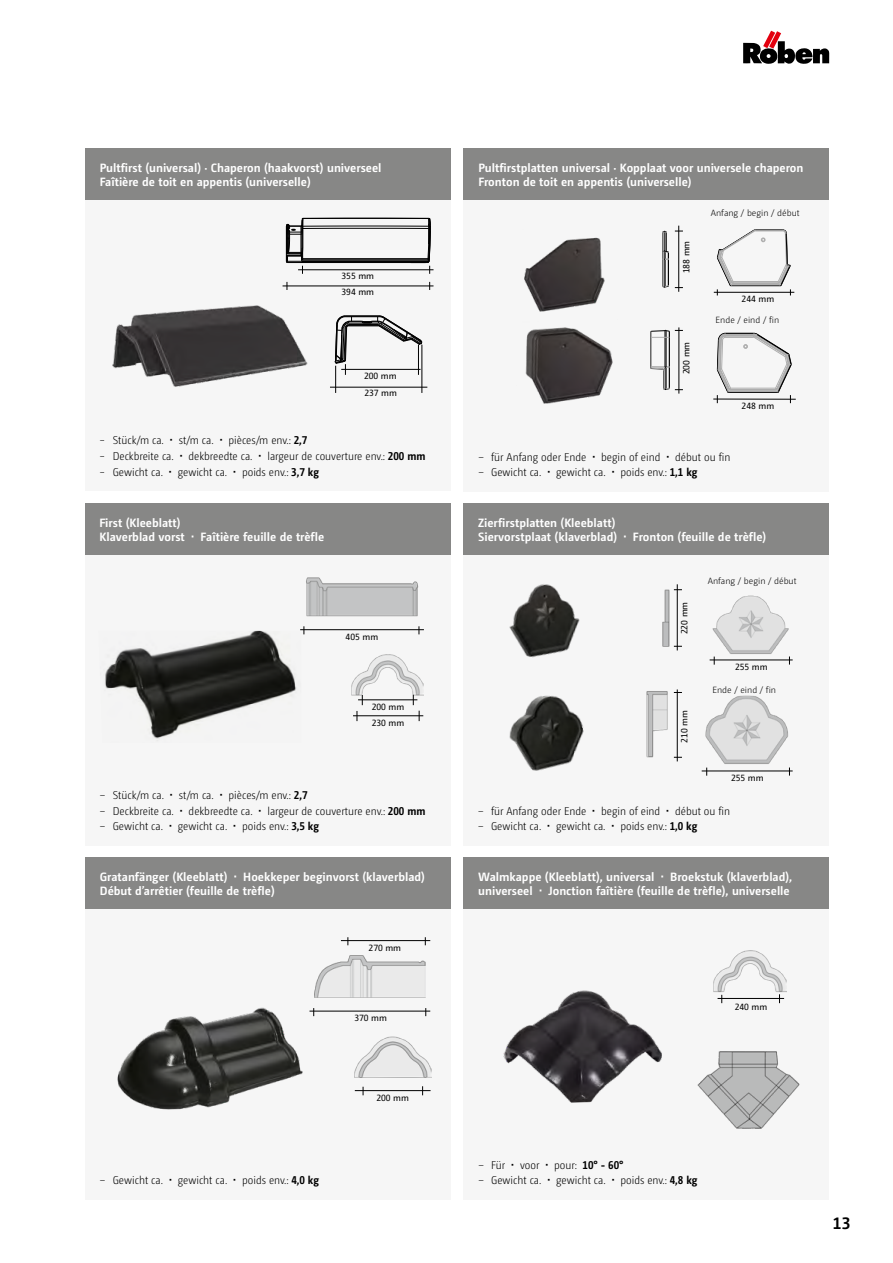
<style>
.page{position:relative;width:893px;height:1263px;background:#fff}
.page>*{position:absolute;margin:0;border:0;box-sizing:border-box;transform-origin:0 0}
.t1{font:700 16.5px "Camingo Dos Pro";color:#000}
.t2{font:700 12px/14.4px "Camingo Dos Pro";color:#fff}
.t3{font:300 11.25px "Camingo Dos Pro S Cd";color:#000}
.t4{font:700 11.25px "Camingo Dos Pro S Cd";color:#000}
.t5{font:9px/16.8px "Camingo Dos Pro";color:#000}
.t6{font:300 9px "Camingo Dos Pro";color:#000}
.s1{font-weight:700}
.s2{font-weight:300}
</style>
<div class="page">
<div style="left:85px;top:555px;width:366px;height:290px;background:#f6f6f6"></div>
<div style="left:85px;top:909px;width:366px;height:290px;background:#f6f6f6"></div>
<div style="left:463px;top:555px;width:366px;height:290px;background:#f6f6f6"></div>
<div style="left:463px;top:909px;width:366px;height:290px;background:#f6f6f6"></div>
<div style="left:85px;top:858px;width:366px;height:51px;background:#878786"></div>
<div style="left:463px;top:858px;width:366px;height:51px;background:#878786"></div>
<div style="left:85px;top:504px;width:365px;height:51px;background:#878786"></div>
<div style="left:463px;top:504px;width:366px;height:51px;background:#878786"></div>
<div style="left:85px;top:199px;width:366px;height:292px;background:#f6f6f6"></div>
<div style="left:463px;top:200px;width:366px;height:291px;background:#f6f6f6"></div>
<div style="left:85px;top:149px;width:365px;height:51px;background:#878786"></div>
<div style="left:463px;top:149px;width:366px;height:51px;background:#878786"></div>
<img style="left:306px;top:577px;width:113px;height:40px">
<img style="left:352px;top:654px;width:72px;height:41px">
<hr style="left:300px;top:629px;width:124px;height:1px;background:#000">
<hr style="left:353px;top:715px;width:70px;height:1px;background:#000">
<hr style="left:358px;top:699px;width:59px;height:1px;background:#000">
<img style="left:662px;top:589px;width:8px;height:58px">
<img style="left:646px;top:691px;width:22px;height:67px">
<hr style="left:710px;top:660px;width:83px;height:1px;background:#000">
<hr style="left:677px;top:584px;width:1px;height:66px;background:#000">
<hr style="left:677px;top:689px;width:1px;height:72px;background:#000">
<hr style="left:702px;top:771px;width:91px;height:1px;background:#000">
<svg style="left:712px;top:656px;width:78px;height:9px"></svg>
<img style="left:712px;top:595px;width:77px;height:59px">
<svg style="left:702px;top:695px;width:88px;height:81px"></svg>
<img style="left:702px;top:696px;width:88px;height:69px">
<img style="left:314px;top:955px;width:112px;height:43px">
<img style="left:355px;top:1036px;width:76px;height:42px">
<hr style="left:341px;top:940px;width:89px;height:1px;background:#000">
<hr style="left:309px;top:1011px;width:121px;height:1px;background:#000">
<hr style="left:355px;top:1090px;width:76px;height:1px;background:#000">
<img style="left:713px;top:951px;width:73px;height:42px">
<hr style="left:718px;top:998px;width:66px;height:1px;background:#000">
<img style="left:697px;top:1051px;width:103px;height:78px">
<img style="left:105px;top:226px;width:225px;height:278px">
<hr style="left:330px;top:387px;width:97px;height:1px;background:#000">
<hr style="left:422px;top:345px;width:1px;height:48px;background:#000">
<hr style="left:283px;top:286px;width:150px;height:1px;background:#000">
<hr style="left:298px;top:269px;width:135px;height:1px;background:#000">
<svg style="left:286px;top:217px;width:145px;height:57px"></svg>
<svg style="left:335px;top:316px;width:87px;height:77px"></svg>
<hr style="left:418px;top:345px;width:1px;height:30px;background:#000">
<hr style="left:714px;top:292px;width:80px;height:1px;background:#000">
<svg style="left:717px;top:230px;width:74px;height:65px"></svg>
<hr style="left:678px;top:226px;width:1px;height:66px;background:#000">
<hr style="left:679px;top:327px;width:1px;height:67px;background:#000">
<hr style="left:713px;top:399px;width:83px;height:1px;background:#000">
<svg style="left:717px;top:333px;width:75px;height:70px"></svg>
<div style="left:655px;top:222px;width:19px;height:71px;background:linear-gradient(to bottom,#f6f6f6,#f6f6f6)"></div>
<svg style="left:663px;top:231px;width:6px;height:57px"></svg>
<div style="left:645px;top:320px;width:32px;height:76px;background:linear-gradient(to right,#f6f6f6,#f5f5f5)"></div>
<hr style="left:651px;top:331px;width:1px;height:36px;background:#b4b4b4">
<hr style="left:665px;top:330px;width:1px;height:37px;background:#000">
<hr style="left:666px;top:330px;width:1px;height:37px;background:#000">
<hr style="left:669px;top:332px;width:1px;height:56px;background:#000">
<svg style="left:651px;top:330px;width:32px;height:8px"></svg>
<svg style="left:651px;top:366px;width:32px;height:24px"></svg>
<img style="left:524px;top:237px;width:89px;height:167px">
<img style="left:509px;top:584px;width:71px;height:74px">
<img style="left:509px;top:695px;width:75px;height:76px">
<img style="left:105px;top:631px;width:192px;height:110px">
<div style="left:89px;top:999px;width:232px;height:131px;background:#f6f6f6"></div>
<img style="left:117px;top:1007px;width:186px;height:103px">
<img style="left:503px;top:990px;width:159px;height:113px">
<svg style="left:743px;top:31px;width:86px;height:33px"></svg>
<p class="t2" style="left:100px;top:160px;width:283px">Pultfirst (universal) · Chaperon (haakvorst) universeel<br>Faîtière de toit en appentis (universelle)</p>
<p class="t2" style="left:478px;top:160px;width:327px">Pultfirstplatten universal · Kopplaat voor universele chaperon<br>Fronton de toit en appentis (universelle)</p>
<p class="t5" style="left:341px;top:267px;width:34px">355 mm</p>
<p class="t5" style="left:341px;top:283px;width:34px">394 mm</p>
<p class="t5" style="left:364px;top:368px;width:34px">200 mm<br>237 mm</p>
<p class="t3" style="left:100px;top:434px;width:66px">− Stück/m ca.</p>
<p class="t3" style="left:179px;top:434px;width:36px">st/m ca.</p>
<p class="t3" style="left:228px;top:434px;width:80px">pièces/m env.: <span class="s1">2,7</span></p>
<p class="t3" style="left:100px;top:450px;width:75px">− Deckbreite ca.</p>
<p class="t3" style="left:189px;top:450px;width:66px">dekbreedte ca.</p>
<p class="t3" style="left:267px;top:450px;width:160px">largeur de couverture env.: <span class="s1">200 mm</span></p>
<p class="t3" style="left:100px;top:465px;width:65px">− Gewicht ca.</p>
<p class="t3" style="left:178px;top:465px;width:51px">gewicht ca.</p>
<p class="t3" style="left:242px;top:465px;width:79px">poids env.: <span class="s1">3,7 kg</span></p>
<p class="t2" style="left:100px;top:515px;width:87px">First (Kleeblatt)<br>Klaverblad vorst</p>
<p class="t2" style="left:201px;top:530px;width:125px">Faîtière feuille de trèfle</p>
<p class="t5" style="left:346px;top:628px;width:34px">405 mm</p>
<p class="t5" style="left:372px;top:698px;width:34px">200 mm</p>
<p class="t5" style="left:372px;top:714px;width:34px">230 mm</p>
<p class="t3" style="left:100px;top:788px;width:66px">− Stück/m ca.</p>
<p class="t3" style="left:179px;top:788px;width:36px">st/m ca.</p>
<p class="t3" style="left:229px;top:788px;width:80px">pièces/m env.: <span class="s1">2,7</span></p>
<p class="t3" style="left:100px;top:804px;width:75px">− Deckbreite ca.</p>
<p class="t3" style="left:189px;top:804px;width:66px">dekbreedte ca.</p>
<p class="t3" style="left:267px;top:804px;width:160px">largeur de couverture env.: <span class="s1">200 mm</span></p>
<p class="t3" style="left:100px;top:820px;width:65px">− Gewicht ca.</p>
<p class="t3" style="left:178px;top:820px;width:51px">gewicht ca.</p>
<p class="t3" style="left:242px;top:820px;width:79px">poids env.: <span class="s1">3,5 kg</span></p>
<p class="t5" style="left:678px;top:273px;width:34px;rotate:-90deg">188 mm</p>
<p class="t5" style="left:678px;top:374px;width:34px;rotate:-90deg">200 mm</p>
<p class="t6" style="left:711px;top:208px;width:90px">Anfang / begin / début</p>
<p class="t5" style="left:742px;top:290px;width:34px">244 mm</p>
<p class="t6" style="left:715px;top:315px;width:65px">Ende / eind / fin</p>
<p class="t5" style="left:742px;top:397px;width:34px">248 mm</p>
<p class="t3" style="left:478px;top:450px;width:110px">− für Anfang oder Ende</p>
<p class="t3" style="left:601px;top:450px;width:61px">begin of eind</p>
<p class="t3" style="left:675px;top:450px;width:57px">début ou fin</p>
<p class="t3" style="left:478px;top:466px;width:65px">− Gewicht ca.</p>
<p class="t3" style="left:556px;top:466px;width:51px">gewicht ca.</p>
<p class="t3" style="left:620px;top:466px;width:79px">poids env.: <span class="s1">1,1 kg</span></p>
<p class="t2" style="left:478px;top:515px;width:141px">Zierfirstplatten (Kleeblatt)<br>Siervorstplaat (klaverblad)</p>
<p class="t2" style="left:633px;top:530px;width:135px">Fronton (feuille de trèfle)</p>
<p class="t5" style="left:676px;top:634px;width:34px;rotate:-90deg">220 mm</p>
<p class="t5" style="left:676px;top:742px;width:34px;rotate:-90deg">210 mm</p>
<p class="t6" style="left:708px;top:575px;width:90px">Anfang / begin / début</p>
<p class="t5" style="left:735px;top:659px;width:34px">255 mm</p>
<p class="t6" style="left:712px;top:684px;width:65px">Ende / eind / fin</p>
<p class="t5" style="left:731px;top:770px;width:34px">255 mm</p>
<p class="t3" style="left:478px;top:804px;width:110px">− für Anfang oder Ende</p>
<p class="t3" style="left:601px;top:804px;width:61px">begin of eind</p>
<p class="t3" style="left:675px;top:804px;width:57px">début ou fin</p>
<p class="t3" style="left:478px;top:820px;width:65px">− Gewicht ca.</p>
<p class="t3" style="left:556px;top:820px;width:51px">gewicht ca.</p>
<p class="t3" style="left:620px;top:820px;width:79px">poids env.: <span class="s1">1,0 kg</span></p>
<p class="t2" style="left:100px;top:869px;width:129px">Gratanfänger (Kleeblatt)</p>
<p class="t2" style="left:100px;top:869px;width:327px;text-indent:143px">Hoekkeper beginvorst (klaverblad)<br>Début d’arrêtier (feuille de trèfle)</p>
<p class="t2" style="left:478px;top:869px;width:178px">Walmkappe (Kleeblatt), universal</p>
<p class="t2" style="left:670px;top:869px;width:124px">Broekstuk (klaverblad),</p>
<p class="t2" style="left:478px;top:884px;width:56px">universeel</p>
<p class="t2" style="left:548px;top:884px;width:243px">Jonction faîtière (feuille de trèfle), universelle</p>
<p class="t3" style="left:100px;top:1174px;width:65px">− Gewicht ca.</p>
<p class="t3" style="left:178px;top:1174px;width:51px">gewicht ca.</p>
<p class="t3" style="left:242px;top:1174px;width:79px">poids env.: <span class="s1">4,0 kg</span></p>
<p class="t5" style="left:369px;top:939px;width:34px">270 mm</p>
<p class="t5" style="left:354px;top:1010px;width:34px">370 mm</p>
<p class="t5" style="left:376px;top:1089px;width:34px">200 mm</p>
<p class="t5" style="left:735px;top:999px;width:34px">240 mm</p>
<p class="t3" style="left:478px;top:1158px;width:28px">− Für</p>
<p class="t3" style="left:520px;top:1158px;width:21px">voor</p>
<p class="t4" style="left:554px;top:1158px;width:71px"><span class="s2">pour:</span> 10° - 60°</p>
<p class="t3" style="left:478px;top:1174px;width:65px">− Gewicht ca.</p>
<p class="t3" style="left:556px;top:1174px;width:51px">gewicht ca.</p>
<p class="t3" style="left:620px;top:1174px;width:79px">poids env.: <span class="s1">4,8 kg</span></p>
<h1 class="t1" style="left:833px;top:1213px;width:19px">13</h1>
</div>
